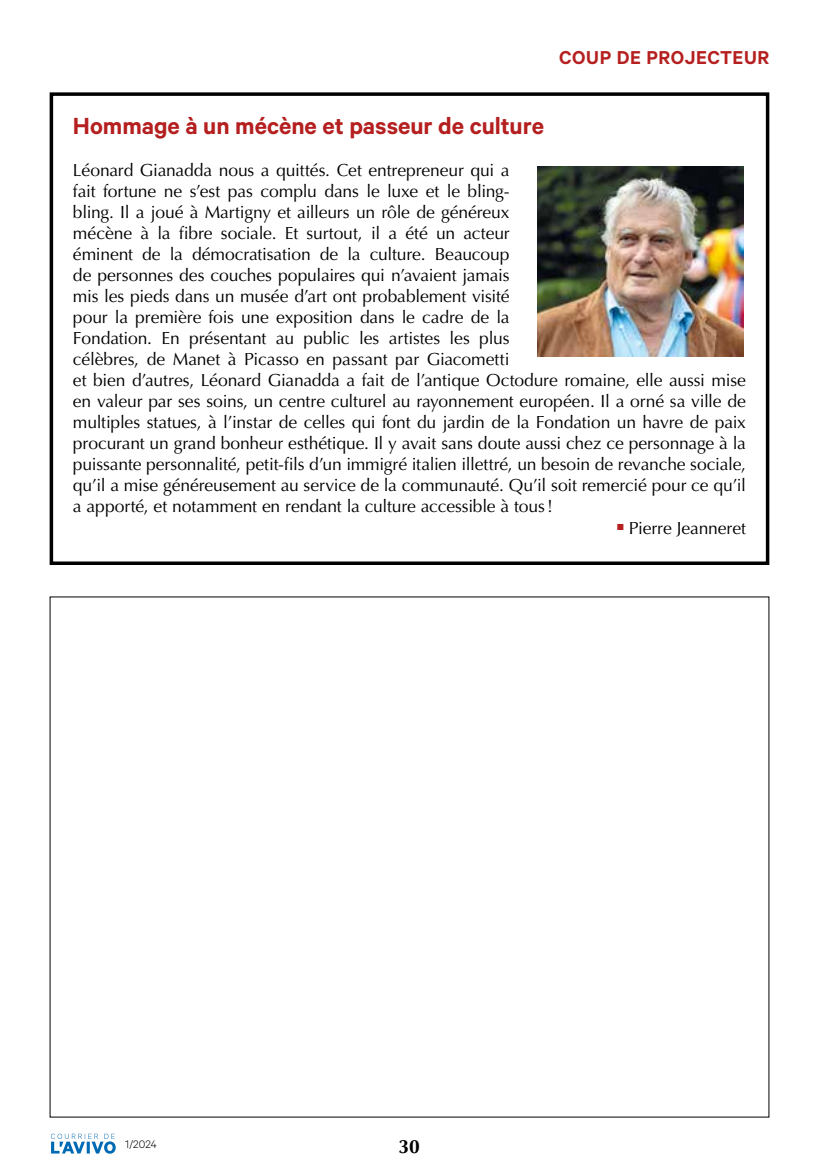
<style>
.page{position:relative;width:819px;height:1176px;background:#fff}
.page>*{position:absolute;margin:0;border:0;box-sizing:border-box;transform-origin:0 0}
.t1{font:600 26.25px "Calibre";color:#b51f1f}
.t2{font:600 21px "Calibre";letter-spacing:.025em;color:#b51f1f}
.t3{font:700 19.25px "Optima LT Std";color:#000}
.t4{font:17.5px/21px "Optima LT Std";letter-spacing:-.01em;color:#000}
.t5{font:300 12.25px "Calibre";color:#000}
</style>
<div class="page">
<svg style="left:51px;top:1133px;width:65px;height:20px"></svg>
<div style="left:50px;top:92px;width:719px;height:473px;border:4px solid #000"></div>
<img style="left:537px;top:166px;width:206px;height:191px">
<p class="t2" style="left:559px;top:45px;width:211px">COUP DE PROJECTEUR</p>
<h1 class="t1" style="left:73px;top:111px;width:472px">Hommage à un mécène et passeur de culture</h1>
<p class="t4" style="left:73px;top:160px;width:674px">Léonard Gianadda nous a quittés. Cet entrepreneur qui a<br>fait fortune ne s’est pas complu dans le luxe et le bling-<br>bling. Il a joué à Martigny et ailleurs un rôle de généreux<br>mécène à la fibre sociale. Et surtout, il a été un acteur<br>éminent de la démocratisation de la culture. Beaucoup<br>de personnes des couches populaires qui n’avaient jamais<br>mis les pieds dans un musée d’art ont probablement visité<br>pour la première fois une exposition dans le cadre de la<br>Fondation. En présentant au public les artistes les plus<br>célèbres, de Manet à Picasso en passant par Giacometti<br>et bien d’autres, Léonard Gianadda a fait de l’antique Octodure romaine, elle aussi mise en valeur par ses soins, un centre culturel au rayonnement européen. Il a orné sa ville de multiples statues, à l’instar de celles qui font du jardin de la Fondation un havre de paix procurant un grand bonheur esthétique. Il y avait sans doute aussi chez ce personnage à la puissante personnalité, petit-fils d’un immigré italien illettré, un besoin de revanche sociale, qu’il a mise généreusement au service de la communauté. Qu’il soit remercié pour ce qu’il a apporté, et notamment en rendant la culture accessible à tous!</p>
<p class="t4" style="left:617px;top:517px;width:130px"><sup>■</sup> Pierre Jeanneret</p>
<p class="t5" style="left:125px;top:1137px;width:33px">1/2024</p>
<p class="t3" style="left:398px;top:1135px;width:23px">30</p>
</div>
